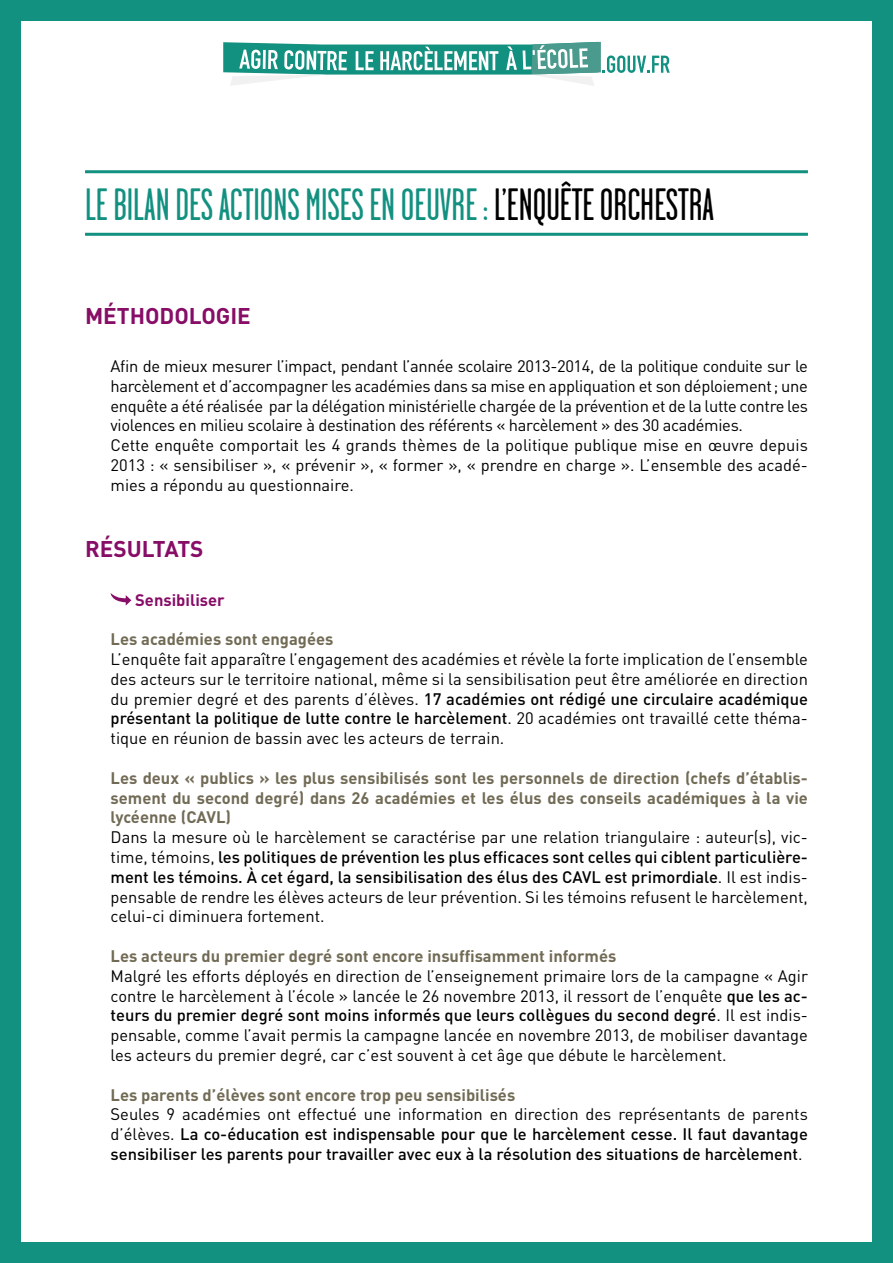
<style>
.page{position:relative;width:893px;height:1263px;background:#129080}
.page>*{position:absolute;margin:0;border:0;box-sizing:border-box;transform-origin:0 0}
.t1{font:45px "Garage Gothic";color:#129080}
.t2{font:700 22.5px "DIN";color:#870d67}
.t3{font:16.5px/19.8px "DIN";letter-spacing:-.02em;color:#000;text-align:justify}
.t4{font:700 16.5px/19.8px "DIN";color:#716b56;text-align:justify}
.t5{font:500 16.5px/19.8px "DIN";color:#000;text-align:justify}
.t6{font:700 16.5px "DIN";color:#870d67}
.s1{color:#000}
.s2{font-weight:500}
.s3{font-weight:400}
</style>
<div class="page">
<div style="left:21px;top:21px;width:851px;height:1221px;background:#fff"></div>
<svg style="left:223px;top:42px;width:447px;height:44px"></svg>
<hr style="left:85px;top:170px;width:723px;height:3px;background:#129080">
<hr style="left:85px;top:233px;width:723px;height:3px;background:#129080">
<svg style="left:111px;top:593px;width:20px;height:13px"></svg>
<h1 class="t1" style="left:85px;top:181px;width:630px">LE BILAN DES ACTIONS MISES EN OEUVRE : <span class="s1">L’ENQUÊTE ORCHESTRA</span></h1>
<h2 class="t2" style="left:85px;top:301px;width:33px">Méthodologie</h2>
<p class="t3" style="left:111px;top:356px;width:699px;text-align:left">Afin de mieux mesurer l’impact, pendant l’année scolaire 2013-2014, de la politique conduite sur le harcèlement et d’accompagner les académies dans sa mise en appliquation et son déploiement; une enquête a été réalisée par la délégation ministérielle chargée de la prévention et de la lutte contre les violences en milieu scolaire à destination des référents « harcèlement » des 30 académies.<br>Cette enquête comportait les 4 grands thèmes de la politique publique mise en œuvre depuis 2013 : « sensibiliser », « prévenir », « former », « prendre en charge ». L’ensemble des acadé&shy;mies a répondu au questionnaire.</p>
<h2 class="t2" style="left:85px;top:535px;width:29px">Résultats</h2>
<p class="t6" style="left:135px;top:589px;width:91px">Sensibiliser</p>
<p class="t4" style="left:111px;top:629px;width:224px">Les académies sont engagées</p>
<p class="t3" style="left:111px;top:649px;width:699px">L’enquête fait apparaître l’engagement des académies et révèle la forte implication de l’ensemble des acteurs sur le territoire national, même si la sensibilisation peut être améliorée en direction du premier degré et des parents d’élèves. <span class="s2">17 académies ont rédigé une circulaire académique présentant la politique de lutte contre le harcèlement</span>. 20 académies ont travaillé cette théma&shy;tique en réunion de bassin avec les acteurs de terrain.</p>
<p class="t4" style="left:111px;top:767px;width:699px">Les deux « publics » les plus sensibilisés sont les personnels de direction (chefs d’établis&shy;sement du second degré) dans 26 académies et les élus des conseils académiques à la vie lycéenne (CAVL)</p>
<p class="t3" style="left:111px;top:827px;width:699px">Dans la mesure où le harcèlement se caractérise par une relation triangulaire : auteur(s), vic&shy;time, témoins, <span class="s2">les politiques de prévention les plus efficaces sont celles qui ciblent particulière&shy;ment les témoins. À cet égard, la sensibilisation des élus des CAVL est primordiale</span>. Il est indis&shy;pensable de rendre les élèves acteurs de leur prévention. Si les témoins refusent le harcèlement, celui-ci diminuera fortement.</p>
<p class="t4" style="left:111px;top:945px;width:507px">Les acteurs du premier degré sont encore insuffisamment informés</p>
<p class="t3" style="left:111px;top:966px;width:699px">Malgré les efforts déployés en direction de l’enseignement primaire lors de la campagne « Agir contre le harcèlement à l’école » lancée le 26 novembre 2013, il ressort de l’enquête <span class="s2">que les ac&shy;teurs du premier degré sont moins informés que leurs collègues du second degré</span>. Il est indis&shy;pensable, comme l’avait permis la campagne lancée en novembre 2013, de mobiliser davantage les acteurs du premier degré, car c’est souvent à cet âge que débute le harcèlement.</p>
<p class="t4" style="left:111px;top:1084px;width:406px">Les parents d’élèves sont encore trop peu sensibilisés</p>
<p class="t5" style="left:111px;top:1104px;width:699px"><span class="s3">Seules 9 académies ont effectué une information en direction des représentants de parents d’élèves.</span> La co-éducation est indispensable pour que le harcèlement cesse. Il faut davantage sensibiliser les parents pour travailler avec eux à la résolution des situations de harcèlement<span class="s3">.</span></p>
</div>
